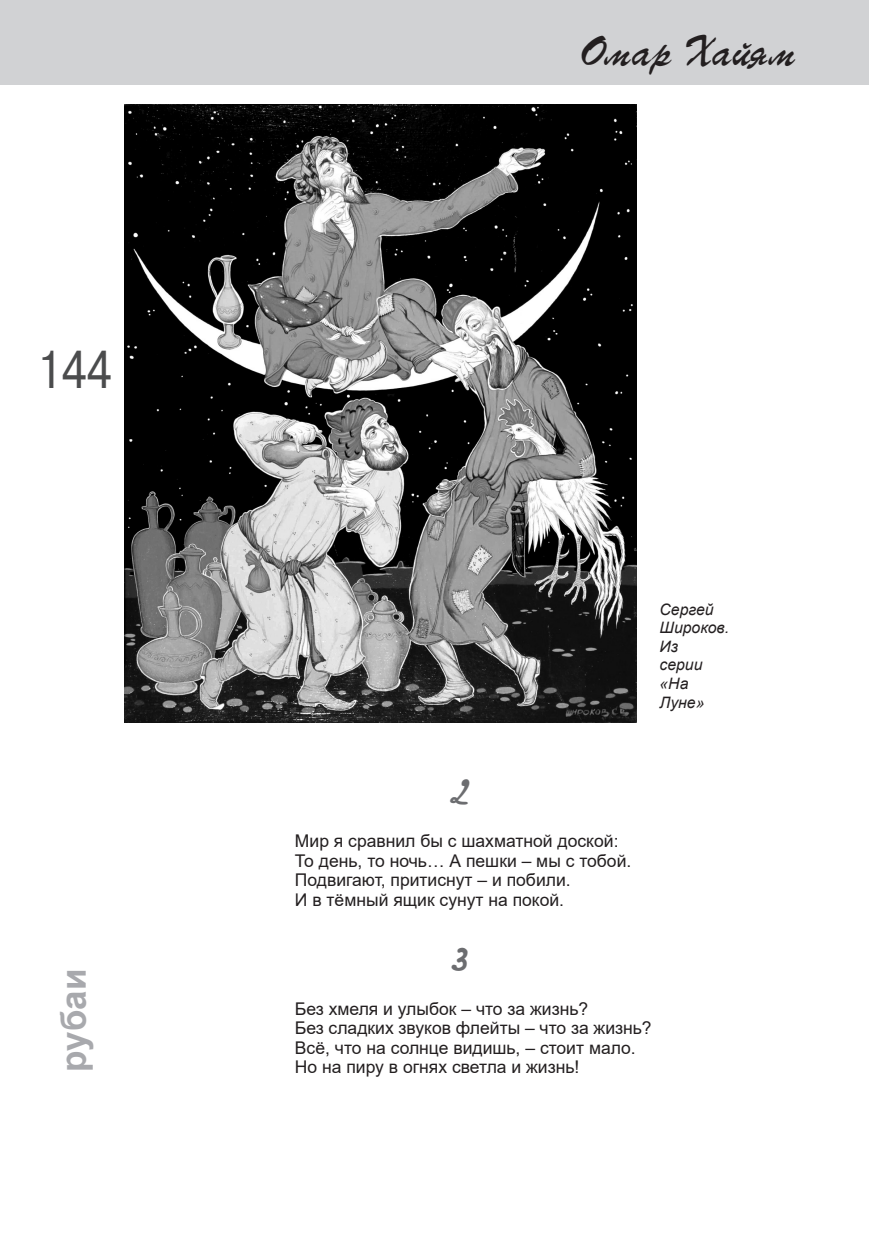
<style>
.page{position:relative;width:869px;height:1241px;background:#fff}
.page>*{position:absolute;margin:0;border:0;box-sizing:border-box;transform-origin:0 0}
.t1{font:49px "TT Arial";color:#4b4c4d;scale:.8 1}
.t2{font:45.5px "TT Olga";color:#6c6d70}
.t3{font:42px "TT Parsec";color:#231f20}
.t4{font:700 35px "Arial";color:#a8a9ad}
.t5{font:17.5px/19.4px "Arial";color:#231f20}
.t6{font:italic 15.75px/18.6px "Arial";color:#231f20}
</style>
<div class="page">
<div style="left:0;top:0;width:868px;height:84px;background:#d1d2d4"></div>
<img style="left:124px;top:104px;width:512px;height:618px">
<h1 class="t1" style="left:37px;top:342px;width:95px">144</h1>
<h3 class="t4" style="left:54px;top:1071px;width:104px;rotate:-90deg">рубаи</h3>
<h3 class="t3" style="left:579px;top:26px;width:218px">Омар Хайям</h3>
<p class="t6" style="left:659px;top:600px;width:71px">Сергей<br>Широков.<br>Из<br>серии «На<br>Луне»</p>
<h2 class="t2" style="left:448px;top:759px;width:22px">2</h2>
<p class="t5" style="left:295px;top:831px;width:338px">Мир я сравнил бы с шахматной доской:<br>То день, то ночь… А пешки – мы с тобой.<br>Подвигают, притиснут – и побили.<br>И в тёмный ящик сунут на покой.</p>
<h2 class="t2" style="left:448px;top:926px;width:22px">3</h2>
<p class="t5" style="left:295px;top:998px;width:358px">Без хмеля и улыбок – что за жизнь?<br>Без сладких звуков флейты – что за жизнь?<br>Всё, что на солнце видишь, – стоит мало.<br>Но на пиру в огнях светла и жизнь!</p>
</div>
